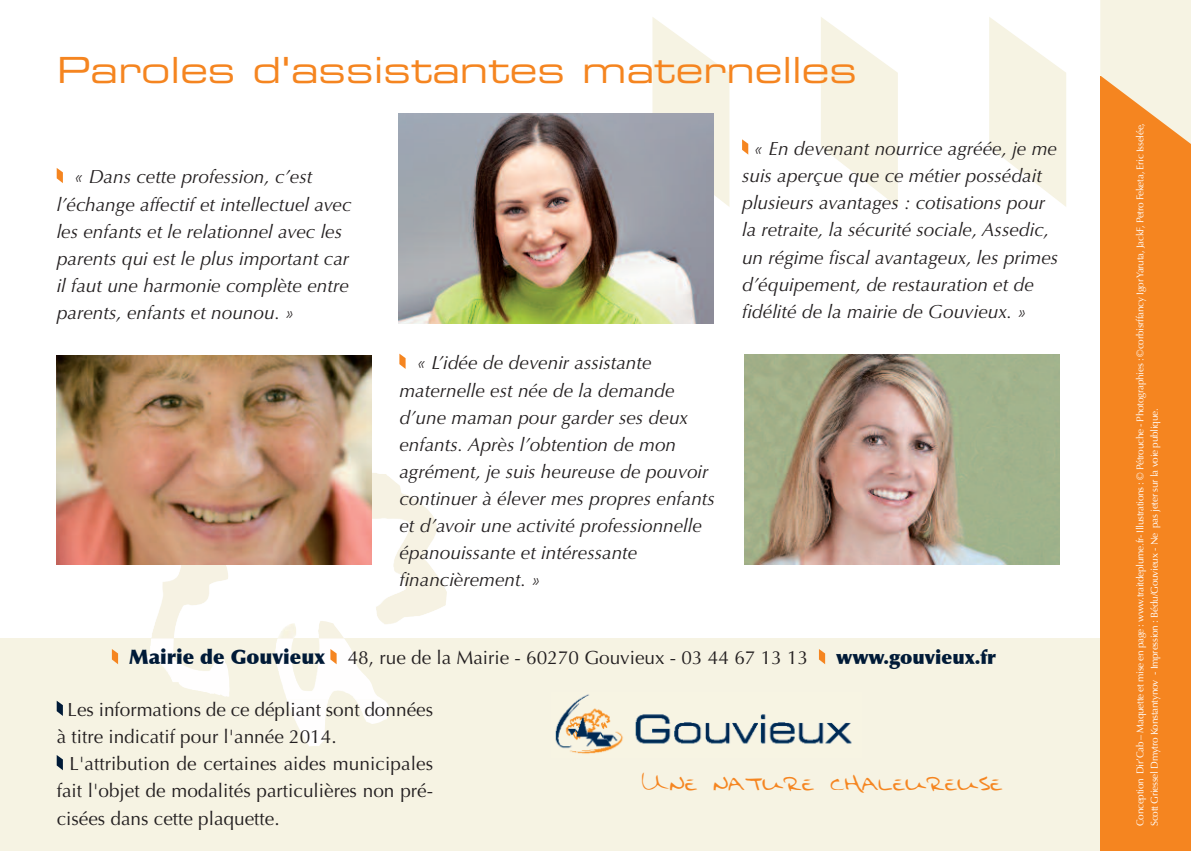
<style>
.page{position:relative;width:1191px;height:851px;background:#fff}
.page>*{position:absolute;margin:0;border:0;box-sizing:border-box;transform-origin:0 0}
.t1{font:36px "Eurostile Extended Two";color:#f58520}
.t2{font:27.4px "Boods";color:#f58520;scale:1.06 1}
.t3{font:italic 19px/27.2px "Optima";color:#231f20}
.t4{font:19px/27.2px "Optima";color:#231f20}
.t5{font:900 19px "Optima";color:#001a37}
.t6{font:10px/14.2px "Optima";letter-spacing:-.025em;color:#fff}
.s1{font-weight:900;font-size:20px;color:#001a37}
</style>
<div class="page">
<svg style="left:652px;top:17px;width:77px;height:190px"></svg>
<svg style="left:821px;top:17px;width:77px;height:190px"></svg>
<svg style="left:989px;top:17px;width:77px;height:190px"></svg>
<div style="left:0;top:638px;width:1111px;height:212px;background:#f6f3e3"></div>
<div style="left:1100px;top:76px;width:91px;height:774px;background:#f58520"></div>
<svg style="left:1100px;top:0;width:91px;height:144px"></svg>
<img style="left:151px;top:438px;width:296px;height:200px">
<img style="left:555px;top:694px;width:297px;height:60px">
<svg style="left:57px;top:168px;width:6px;height:15px"></svg>
<svg style="left:399px;top:353px;width:6px;height:16px"></svg>
<svg style="left:742px;top:139px;width:6px;height:16px"></svg>
<img style="left:355px;top:699px;width:34px;height:25px">
<img style="left:287px;top:699px;width:41px;height:47px">
<img style="left:275px;top:638px;width:107px;height:61px">
<img style="left:144px;top:638px;width:85px;height:58px">
<svg style="left:112px;top:649px;width:6px;height:15px"></svg>
<svg style="left:819px;top:649px;width:6px;height:15px"></svg>
<svg style="left:330px;top:649px;width:6px;height:15px"></svg>
<img style="left:57px;top:355px;width:314px;height:210px">
<img style="left:399px;top:113px;width:314px;height:210px">
<img style="left:745px;top:354px;width:314px;height:210px">
<svg style="left:57px;top:701px;width:6px;height:14px"></svg>
<svg style="left:57px;top:755px;width:6px;height:15px"></svg>
<h1 class="t1" style="left:57px;top:57px;width:802px">Paroles d'assistantes maternelles</h1>
<p class="t3" style="left:57px;top:163px;width:296px;text-indent:17px">« Dans cette profession, c’est l’échange affectif et intellectuel avec les enfants et le relationnel avec les parents qui est le plus important car il faut une harmonie complète entre parents, enfants et nounou. »</p>
<p class="t3" style="left:399px;top:349px;width:317px;text-indent:17px">« L’idée de devenir assistante maternelle est née de la demande d’une maman pour garder ses deux enfants. Après l’obtention de mon agrément, je suis heureuse de pouvoir continuer à élever mes propres enfants et d’avoir une activité professionnelle épanouissante et intéressante financièrement. »</p>
<p class="t3" style="left:742px;top:135px;width:318px;text-indent:12px">« En devenant nourrice agréée, je me suis aperçue que ce métier possédait plusieurs avantages : cotisations pour la retraite, la sécurité sociale, Assedic, un régime fiscal avantageux, les primes d’équipement, de restauration et de fidélité de la mairie de Gouvieux. »</p>
<p class="t4" style="left:129px;top:644px;width:680px"><span class="s1">Mairie de Gouvieux</span> 48, rue de la Mairie - 60270 Gouvieux - 03 44 67 13 13</p>
<p class="t5" style="left:836px;top:646px;width:161px">www.gouvieux.fr</p>
<p class="t4" style="left:57px;top:696px;width:378px;text-indent:11px">Les informations de ce dépliant sont données à titre indicatif pour l'année 2014.</p>
<p class="t4" style="left:57px;top:750px;width:378px;text-align:justify;text-indent:13px">L'attribution de certaines aides municipales fait l'objet de modalités particulières non pré&shy;cisées dans cette plaquette.</p>
<h2 class="t2" style="left:639px;top:762px;width:344px">Une nature chaleureuse</h2>
<p class="t6" style="left:1133px;top:826px;width:704px;rotate:-90deg">Conception Dir’Cab – Maquette et mise en page : www.traitdeplume.fr- Illustrations : © Pétrouche - Photographies : ©corbisrffancy IgorYaruta, JackF, Petro Feketa, Eric Isselée,<br>Scott Griessel Dmytro Konstantynov - Impression : Bédu/Gouvieux - Ne pas jeter sur la voie publique.</p>
</div>
